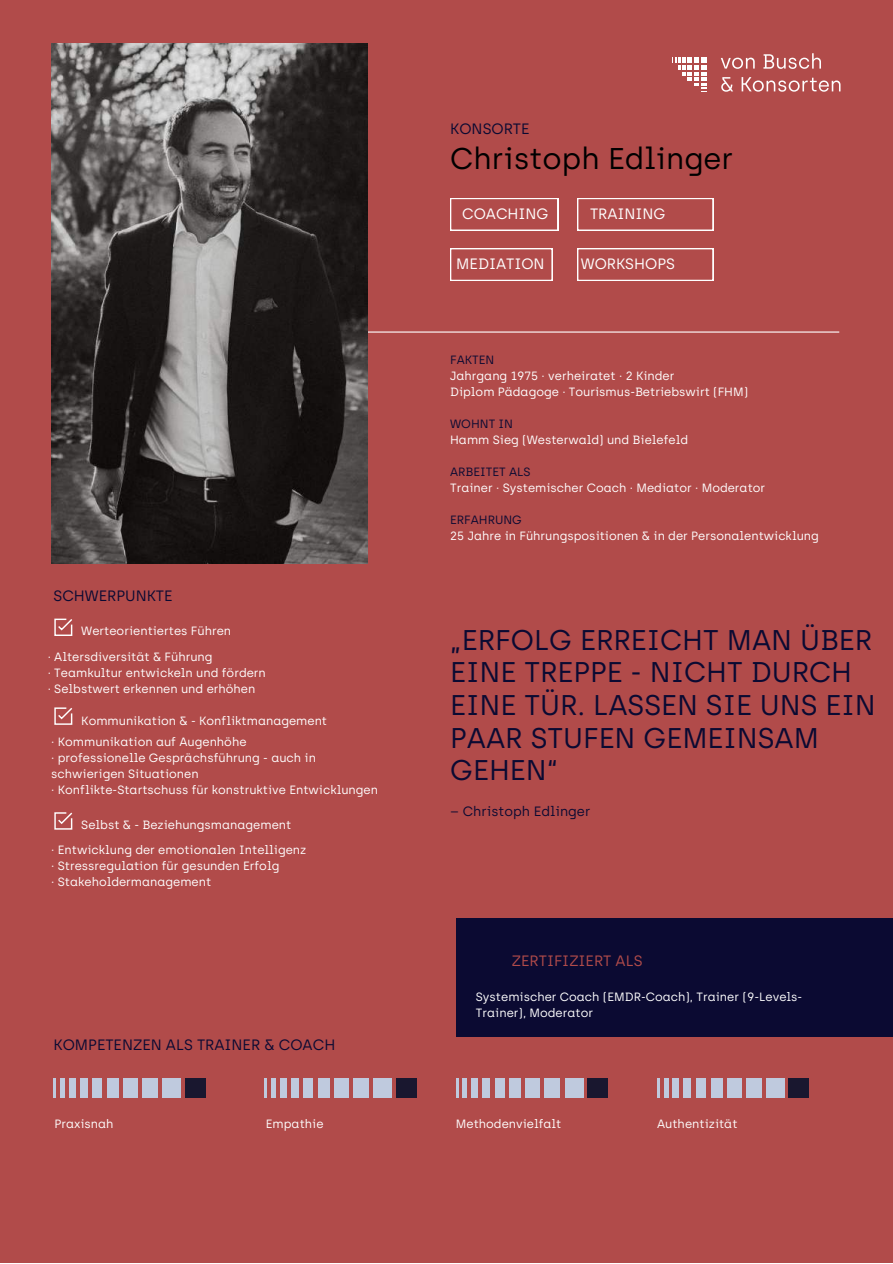
<style>
.page{position:relative;width:893px;height:1264px;background:#fff}
.page>*{position:absolute;margin:0;border:0;box-sizing:border-box;transform-origin:0 0}
.t1{font:30px "Archia";color:#000}
.t2{font:28.5px/32.5px "Archia";color:#0b0a32}
.t3{font:15px "Archia";color:#0b0a32}
.t4{font:15px "Archia";color:#fff}
.t5{font:15px "Archia";color:#b14b4a}
.t6{font:13.5px "Archia";color:#0b0a32}
.t7{font:12px/16px "Archia";color:#fff}
.t8{font:12px "Archia";color:#0b0a32}
</style>
<div class="page">
<div style="left:0;top:0;width:892px;height:1262px;background:#b14b4a"></div>
<svg style="left:721px;top:58px;width:33px;height:11px"></svg>
<svg style="left:763px;top:53px;width:58px;height:16px"></svg>
<svg style="left:721px;top:77px;width:12px;height:15px"></svg>
<svg style="left:741px;top:77px;width:99px;height:15px"></svg>
<svg style="left:672px;top:58px;width:34px;height:34px"></svg>
<hr style="left:366px;top:331px;width:473px;height:1px;background:#fff">
<svg style="left:54px;top:618px;width:18px;height:18px"></svg>
<svg style="left:54px;top:707px;width:18px;height:18px"></svg>
<svg style="left:54px;top:812px;width:18px;height:18px"></svg>
<div style="left:456px;top:918px;width:436px;height:118px;background:#0b0a32"></div>
<div style="left:185px;top:1078px;width:20px;height:19px;background:#19172f"></div>
<div style="left:163px;top:1078px;width:18px;height:19px;background:#bfcade"></div>
<div style="left:142px;top:1078px;width:16px;height:19px;background:#bfcade"></div>
<div style="left:123px;top:1078px;width:14px;height:19px;background:#bfcade"></div>
<div style="left:107px;top:1078px;width:12px;height:19px;background:#bfcade"></div>
<div style="left:92px;top:1078px;width:10px;height:19px;background:#bfcade"></div>
<div style="left:80px;top:1078px;width:7px;height:19px;background:#bfcade"></div>
<div style="left:69px;top:1078px;width:6px;height:19px;background:#bfcade"></div>
<hr style="left:60px;top:1078px;width:4px;height:19px;background:#bfcade">
<hr style="left:53px;top:1078px;width:3px;height:19px;background:#bfcade">
<div style="left:396px;top:1078px;width:20px;height:19px;background:#19172f"></div>
<div style="left:374px;top:1078px;width:18px;height:19px;background:#bfcade"></div>
<div style="left:353px;top:1078px;width:16px;height:19px;background:#bfcade"></div>
<div style="left:334px;top:1078px;width:15px;height:19px;background:#bfcade"></div>
<div style="left:318px;top:1078px;width:12px;height:19px;background:#bfcade"></div>
<div style="left:303px;top:1078px;width:10px;height:19px;background:#bfcade"></div>
<div style="left:291px;top:1078px;width:8px;height:19px;background:#bfcade"></div>
<div style="left:280px;top:1078px;width:6px;height:19px;background:#bfcade"></div>
<hr style="left:271px;top:1078px;width:4px;height:19px;background:#bfcade">
<svg style="left:265px;top:1078px;width:2px;height:19px"></svg>
<div style="left:587px;top:1078px;width:20px;height:19px;background:#19172f"></div>
<div style="left:565px;top:1078px;width:18px;height:19px;background:#bfcade"></div>
<div style="left:544px;top:1078px;width:16px;height:19px;background:#bfcade"></div>
<div style="left:526px;top:1078px;width:14px;height:19px;background:#bfcade"></div>
<div style="left:509px;top:1078px;width:12px;height:19px;background:#bfcade"></div>
<div style="left:494px;top:1078px;width:10px;height:19px;background:#bfcade"></div>
<div style="left:482px;top:1078px;width:8px;height:19px;background:#bfcade"></div>
<div style="left:471px;top:1078px;width:6px;height:19px;background:#bfcade"></div>
<hr style="left:462px;top:1078px;width:4px;height:19px;background:#bfcade">
<svg style="left:456px;top:1078px;width:2px;height:19px"></svg>
<div style="left:788px;top:1078px;width:21px;height:19px;background:#19172f"></div>
<div style="left:766px;top:1078px;width:18px;height:19px;background:#bfcade"></div>
<div style="left:745px;top:1078px;width:16px;height:19px;background:#bfcade"></div>
<div style="left:727px;top:1078px;width:14px;height:19px;background:#bfcade"></div>
<div style="left:710px;top:1078px;width:12px;height:19px;background:#bfcade"></div>
<div style="left:696px;top:1078px;width:9px;height:19px;background:#bfcade"></div>
<div style="left:683px;top:1078px;width:8px;height:19px;background:#bfcade"></div>
<div style="left:672px;top:1078px;width:6px;height:19px;background:#bfcade"></div>
<hr style="left:664px;top:1078px;width:4px;height:19px;background:#bfcade">
<svg style="left:657px;top:1078px;width:2px;height:19px"></svg>
<img style="left:51px;top:43px;width:316px;height:521px">
<svg style="left:577px;top:198px;width:136px;height:33px"></svg>
<svg style="left:450px;top:198px;width:108px;height:33px"></svg>
<svg style="left:450px;top:248px;width:102px;height:33px"></svg>
<svg style="left:577px;top:248px;width:136px;height:33px"></svg>
<p class="t3" style="left:450px;top:119px;width:81px">KONSORTE</p>
<h1 class="t1" style="left:450px;top:140px;width:284px">Christoph Edlinger</h1>
<p class="t4" style="left:462px;top:204px;width:88px">COACHING</p>
<p class="t4" style="left:456px;top:255px;width:90px">MEDIATION</p>
<p class="t4" style="left:590px;top:204px;width:77px">TRAINING</p>
<p class="t4" style="left:580px;top:255px;width:96px">WORKSHOPS</p>
<p class="t3" style="left:53px;top:586px;width:121px">SCHWERPUNKTE</p>
<p class="t7" style="left:48px;top:618px;width:185px;line-height:25.8px;text-indent:34px">Werteorientiertes Führen · Altersdiversität &amp; Führung</p>
<p class="t7" style="left:48px;top:664px;width:220px">· Teamkultur entwickeln und fördern · Selbstwert erkennen und erhöhen</p>
<p class="t7" style="left:81px;top:712px;width:247px">Kommunikation &amp; - Konfliktmanagement</p>
<p class="t7" style="left:51px;top:733px;width:328px">· Kommunikation auf Augenhöhe<br>· professionelle Gesprächsführung - auch in schwierigen Situationen<br>· Konflikte-Startschuss für konstruktive Entwicklungen</p>
<p class="t7" style="left:81px;top:816px;width:211px">Selbst &amp; - Beziehungsmanagement</p>
<p class="t7" style="left:51px;top:841px;width:257px">· Entwicklung der emotionalen Intelligenz · Stressregulation für gesunden Erfolg<br>· Stakeholdermanagement</p>
<p class="t3" style="left:53px;top:1035px;width:283px">KOMPETENZEN ALS TRAINER &amp; COACH</p>
<p class="t8" style="left:450px;top:352px;width:46px">FAKTEN</p>
<p class="t7" style="left:450px;top:368px;width:299px">Jahrgang 1975 · verheiratet · 2 Kinder<br>Diplom Pädagoge · Tourismus-Betriebswirt (FHM)</p>
<p class="t8" style="left:450px;top:416px;width:64px">WOHNT IN</p>
<p class="t7" style="left:450px;top:432px;width:239px">Hamm Sieg (Westerwald) und Bielefeld</p>
<p class="t8" style="left:450px;top:464px;width:82px">ARBEITET ALS</p>
<p class="t7" style="left:450px;top:480px;width:316px">Trainer · Systemischer Coach · Mediator · Moderator</p>
<p class="t8" style="left:450px;top:512px;width:73px">ERFAHRUNG</p>
<p class="t7" style="left:450px;top:528px;width:370px">25 Jahre in Führungspositionen &amp; in der Personalentwicklung</p>
<h2 class="t2" style="left:450px;top:623px;width:427px">„ERFOLG ERREICHT MAN ÜBER<br>EINE TREPPE - NICHT DURCH<br>EINE TÜR. LASSEN SIE UNS EIN<br>PAAR STUFEN GEMEINSAM<br>GEHEN“</h2>
<p class="t6" style="left:450px;top:803px;width:141px">– Christoph Edlinger</p>
<p class="t5" style="left:512px;top:951px;width:132px">ZERTIFIZIERT ALS</p>
<p class="t7" style="left:476px;top:988px;width:328px">Systemischer Coach (EMDR-Coach), Trainer (9-Levels-<br>Trainer), Moderator</p>
<p class="t7" style="left:54px;top:1115px;width:61px">Praxisnah</p>
<p class="t7" style="left:266px;top:1115px;width:59px">Empathie</p>
<p class="t7" style="left:456px;top:1115px;width:107px">Methodenvielfalt</p>
<p class="t7" style="left:657px;top:1115px;width:82px">Authentizität</p>
</div>
